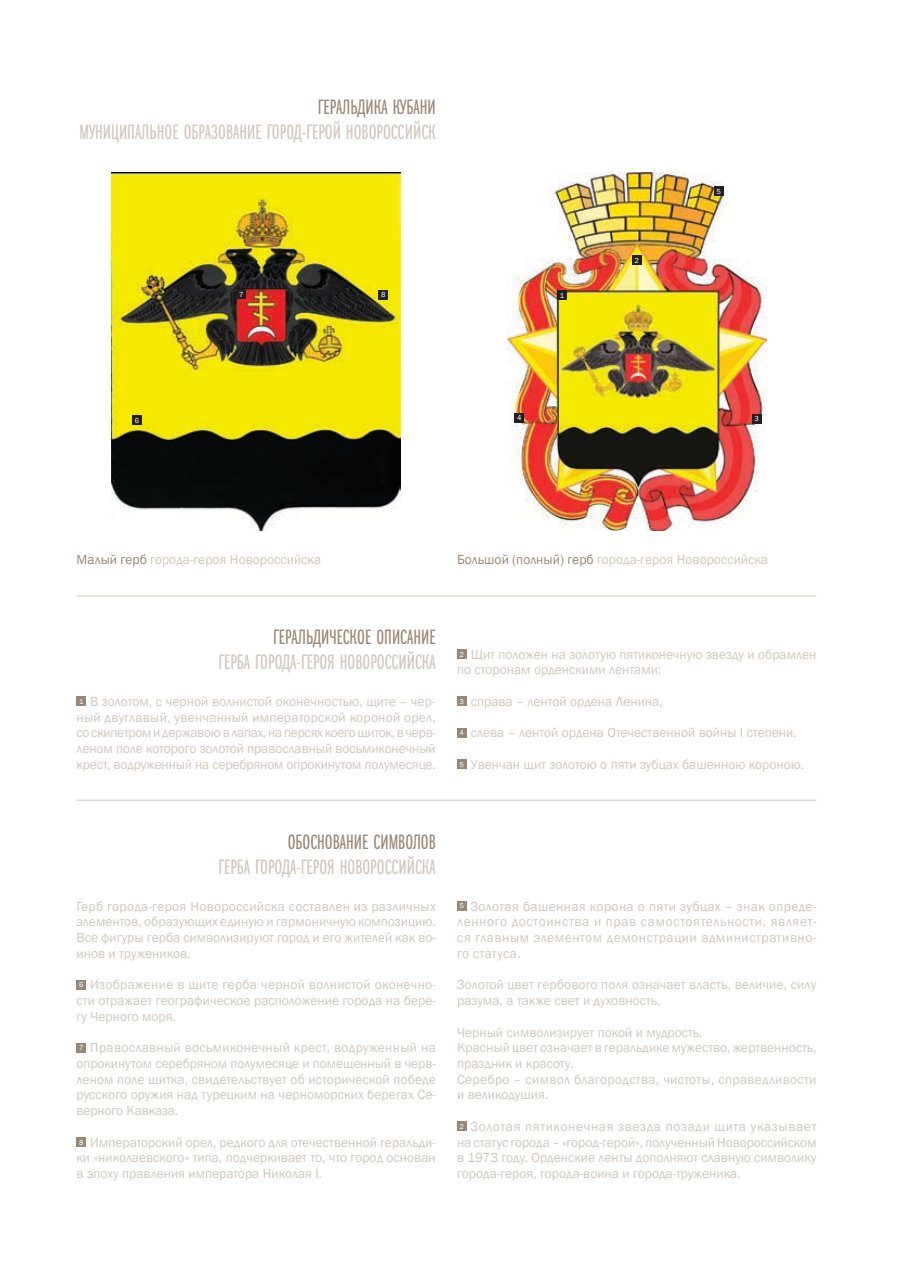
<style>
.page{position:relative;width:910px;height:1268px;background:#fff}
.page>*{position:absolute;margin:0;border:0;box-sizing:border-box;transform-origin:0 0}
.t1{font:21px "Franklin Gothic Book X Cmp C";letter-spacing:.06em;color:#d0c6bd}
.t2{font:21px "Franklin Gothic Book X Cmp C";letter-spacing:.03em;color:#998775}
.t3{font:21px "Franklin Gothic Book X Cmp C";letter-spacing:.07em;color:#998775}
.t4{font:21px "Franklin Gothic Book X Cmp C";letter-spacing:.02em;color:#998775}
.t5{font:13.5px/15.8px "Franklin Gothic";letter-spacing:.005em;color:#d0c6bd;text-align:justify}
.t6{font:7.5px "Franklin Gothic";color:#fff}
.s1{color:#998775}
</style>
<div class="page">
<img style="left:112px;top:173px;width:289px;height:357px">
<img style="left:507px;top:173px;width:259px;height:357px">
<hr style="left:77px;top:799px;width:739px;height:1px;background:#d0c6bd">
<hr style="left:77px;top:595px;width:739px;height:1px;background:#d0c6bd">
<div style="left:77px;top:696px;width:9px;height:9px;background:#998775"></div>
<div style="left:457px;top:649px;width:9px;height:9px;background:#998775"></div>
<div style="left:457px;top:696px;width:9px;height:9px;background:#998775"></div>
<div style="left:457px;top:727px;width:9px;height:10px;background:#998775"></div>
<div style="left:457px;top:759px;width:9px;height:9px;background:#998775"></div>
<div style="left:457px;top:900px;width:9px;height:10px;background:#998775"></div>
<div style="left:557px;top:290px;width:10px;height:10px;background:#231f20"></div>
<div style="left:632px;top:255px;width:9px;height:10px;background:#231f20"></div>
<div style="left:752px;top:414px;width:9px;height:9px;background:#231f20"></div>
<div style="left:714px;top:186px;width:9px;height:10px;background:#231f20"></div>
<div style="left:515px;top:413px;width:9px;height:9px;background:#231f20"></div>
<div style="left:133px;top:415px;width:9px;height:9px;background:#231f20"></div>
<div style="left:237px;top:289px;width:9px;height:10px;background:#231f20"></div>
<div style="left:379px;top:290px;width:9px;height:9px;background:#231f20"></div>
<div style="left:77px;top:979px;width:9px;height:10px;background:#998775"></div>
<div style="left:77px;top:1042px;width:9px;height:9px;background:#998775"></div>
<div style="left:77px;top:1136px;width:9px;height:10px;background:#998775"></div>
<div style="left:457px;top:1121px;width:9px;height:9px;background:#998775"></div>
<h1 class="t4" style="left:318px;top:96px;width:119px">Геральдика Кубани</h1>
<h1 class="t1" style="left:79px;top:121px;width:298px">Муниципальное образование город-герой новоросс</h1>
<h1 class="t1" style="left:405px;top:121px;width:25px">ийск</h1>
<p class="t6" style="left:239px;top:289px;width:6px">7</p>
<p class="t6" style="left:381px;top:290px;width:6px">8</p>
<p class="t6" style="left:560px;top:291px;width:6px">1</p>
<p class="t6" style="left:135px;top:415px;width:6px">6</p>
<p class="t6" style="left:517px;top:413px;width:6px">4</p>
<p class="t6" style="left:635px;top:256px;width:6px">2</p>
<p class="t6" style="left:717px;top:186px;width:6px">5</p>
<p class="t6" style="left:754px;top:414px;width:6px">3</p>
<p class="t5" style="left:77px;top:552px;width:246px"><span class="s1">М алый герб</span> города-героя Н овороссийска</p>
<p class="t5" style="left:457px;top:552px;width:312px"><span class="s1">Большой (полный) герб</span> города-героя Н овороссийска</p>
<h1 class="t2" style="left:273px;top:626px;width:164px">Геральдическое оп исание</h1>
<h1 class="t1" style="left:218px;top:650px;width:152px">герба города-героя новоросс</h1>
<h1 class="t1" style="left:398px;top:650px;width:39px">ийска</h1>
<p class="t5" style="left:77px;top:693px;width:361px;text-indent:14px">В золотом, с черной волнистой оконечностью, щите – чер&shy;ный двуглавый, увенчанный императорской короной орел, со скипетром и державою в лапах, на персях коего щиток, в черв&shy;леном поле которого золотой православный восьмиконечный крест, водруженный на серебряном опрокинутом полумесяце.</p>
<p class="t6" style="left:79px;top:696px;width:6px">1</p>
<p class="t5" style="left:457px;top:646px;width:361px;text-indent:14px">Щит положен на золотую пятиконечную звезду и обрамлен по сторонам орденскими лентами:</p>
<p class="t5" style="left:471px;top:693px;width:193px">справа – лентой ордена Ленина,</p>
<p class="t5" style="left:471px;top:725px;width:327px">слева – лентой ордена Отечественной войны I степени.</p>
<p class="t5" style="left:471px;top:756px;width:335px">Увенчан щит золотою о пяти зубцах башенною короною.</p>
<p class="t6" style="left:460px;top:649px;width:6px">2</p>
<p class="t6" style="left:460px;top:696px;width:6px">3</p>
<p class="t6" style="left:460px;top:728px;width:6px">4</p>
<p class="t6" style="left:460px;top:759px;width:6px">5</p>
<h1 class="t3" style="left:288px;top:830px;width:150px">Обоснование символов</h1>
<h1 class="t1" style="left:218px;top:855px;width:152px">герба города-героя новоросс</h1>
<h1 class="t1" style="left:398px;top:855px;width:39px">ийска</h1>
<p class="t5" style="left:77px;top:898px;width:361px">Герб города-героя Н овороссийска составлен из различных элементов, образующих единую и гармоничную композицию.<br>Все фигуры герба символизируют город и его жителей как во&shy;инов и тружеников.</p>
<p class="t5" style="left:77px;top:976px;width:361px;text-indent:14px">Изображение в щите герба черной волнистой оконечно&shy;сти отражает географическое расположение города на бере&shy;гу Черного моря.</p>
<p class="t5" style="left:77px;top:1039px;width:361px;text-indent:14px">П равославный восьмиконечный крест, водруженный на опрокинутом серебряном полумесяце и помещенный в черв&shy;леном поле щитка, свидетельствует об исторической победе русского оружия над турецким на черноморских берегах Се&shy;верного Кавказа.</p>
<p class="t5" style="left:77px;top:1134px;width:361px;text-indent:14px">И мператорский орел, редкого для отечественной геральди&shy;ки «николаевского» типа, подчеркивает то, что город основан в эпоху правления императора Н иколая I.</p>
<p class="t6" style="left:79px;top:979px;width:6px">6</p>
<p class="t6" style="left:79px;top:1042px;width:6px">7</p>
<p class="t6" style="left:79px;top:1137px;width:6px">8</p>
<p class="t5" style="left:457px;top:898px;width:361px;text-indent:14px">Золотая башенная корона о пяти зубцах – знак опреде&shy;ленного достоинства и прав самостоятельности, являет&shy;ся главным элементом демонстрации административно&shy;го статуса.</p>
<p class="t5" style="left:457px;top:976px;width:361px">Золотой цвет гербового поля означает власть, величие, силу разума, а также свет и духовность.</p>
<p class="t5" style="left:457px;top:1024px;width:361px;text-align:left">Черный символизирует покой и мудрость.<br>Красный цвет означает в геральдике мужество, жертвенность, праздник и красоту.<br>Серебро – символ благородства, чистоты, справедливости и великодушия.</p>
<p class="t5" style="left:457px;top:1118px;width:361px;text-indent:14px">Золотая пятиконечная звезда позади щита указывает на статус города – «город-герой», полученный Н овороссийском в 1973 году. Орденские ленты дополняют славную символику города-героя, города-воина и города-труженика.</p>
<p class="t6" style="left:460px;top:901px;width:6px">5</p>
<p class="t6" style="left:460px;top:1121px;width:6px">2</p>
</div>
